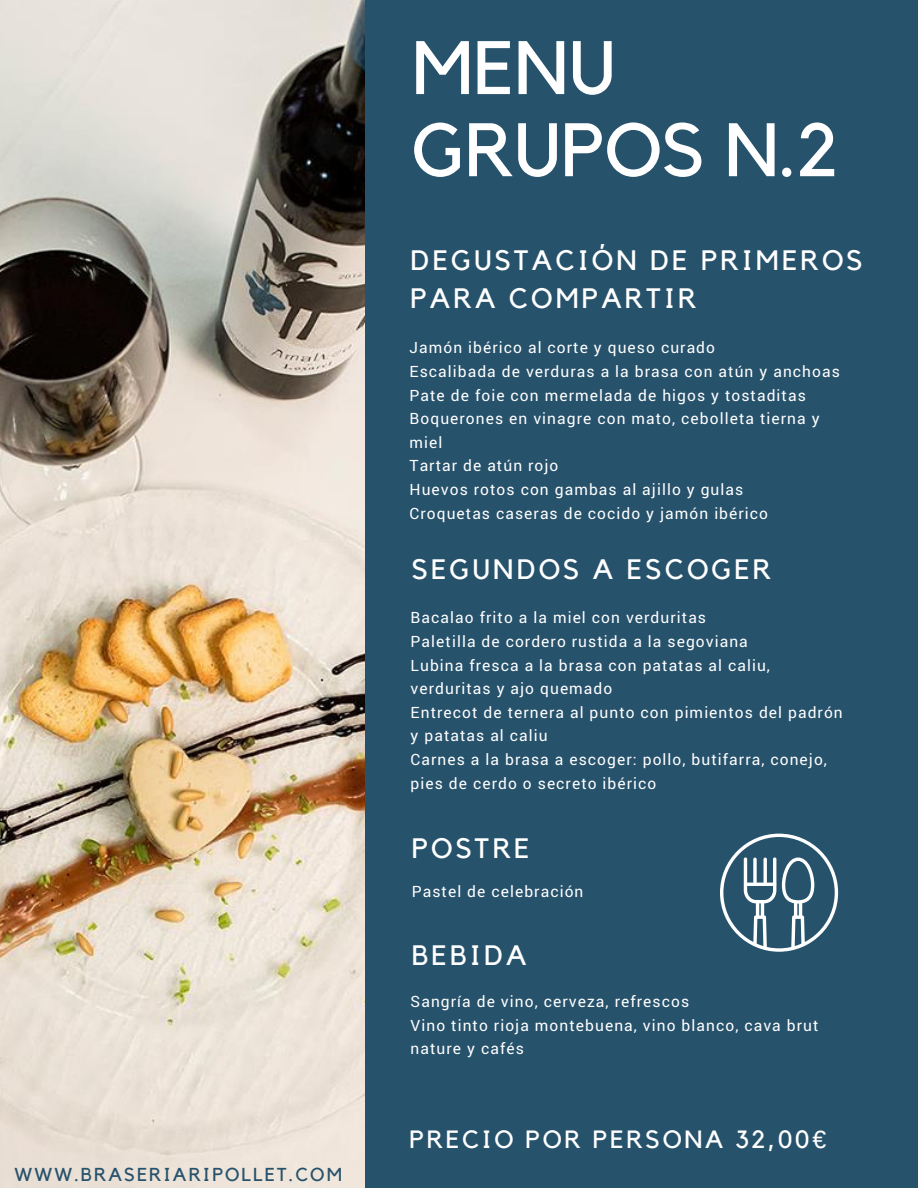
<style>
.page{position:relative;width:918px;height:1188px;background:#27526c}
.page>*{position:absolute;margin:0;border:0;box-sizing:border-box;transform-origin:0 0}
.t1{font:74.7px/82.2px "Kollektif";color:#fff}
.t2{font:28.05px/38.2px "Kollektif";letter-spacing:.11em;color:#fff}
.t3{font:24.9px "Kollektif";letter-spacing:.11em;color:#fff}
.t4{font:18.75px "Kollektif";letter-spacing:.11em;color:#27526c}
.t5{font:15.6px/23.7px "Roboto";letter-spacing:.07em;color:#fff}
.s1{font-family:"Liberation Sans"}
</style>
<div class="page">
<img style="left:0;top:0;width:364px;height:1188px">
<svg style="left:720px;top:834px;width:118px;height:118px"></svg>
<p class="t4" style="left:15px;top:1166px;width:329px">WWW.BRASERIARIPOLLET.COM</p>
<h1 class="t1" style="left:412px;top:30px;width:428px">MENU<br>GRUPOS N.2</h1>
<h2 class="t2" style="left:411px;top:242px;width:454px">DEGUSTACIÓN DE PRIMEROS<br>PARA COMPARTIR</h2>
<p class="t5" style="left:409px;top:335px;width:432px">Jamón ibérico al corte y queso curado<br>Escalibada de verduras a la brasa con atún y anchoas Pate de foie con mermelada de higos y tostaditas Boquerones en vinagre con mato, cebolleta tierna y miel<br>Tartar de atún rojo<br>Huevos rotos con gambas al ajillo y gulas<br>Croquetas caseras de cocido y jamón ibérico</p>
<h2 class="t2" style="left:412px;top:552px;width:361px">SEGUNDOS A ESCOGER</h2>
<p class="t5" style="left:411px;top:605px;width:434px">Bacalao frito a la miel con verduritas<br>Paletilla de cordero rustida a la segoviana<br>Lubina fresca a la brasa con patatas al caliu, verduritas y ajo quemado<br>Entrecot de ternera al punto con pimientos del padrón y patatas al caliu<br>Carnes a la brasa a escoger: pollo, butifarra, conejo, pies de cerdo o secreto ibérico</p>
<h2 class="t2" style="left:412px;top:831px;width:119px">POSTRE</h2>
<p class="t5" style="left:412px;top:879px;width:173px">Pastel de celebración</p>
<h2 class="t2" style="left:412px;top:937px;width:116px">BEBIDA</h2>
<p class="t5" style="left:411px;top:989px;width:409px">Sangría de vino, cerveza, refrescos<br>Vino tinto rioja montebuena, vino blanco, cava brut nature y cafés</p>
<h3 class="t3" style="left:409px;top:1127px;width:418px">PRECIO POR PERSONA 32,00<span class="s1">€</span></h3>
</div>
